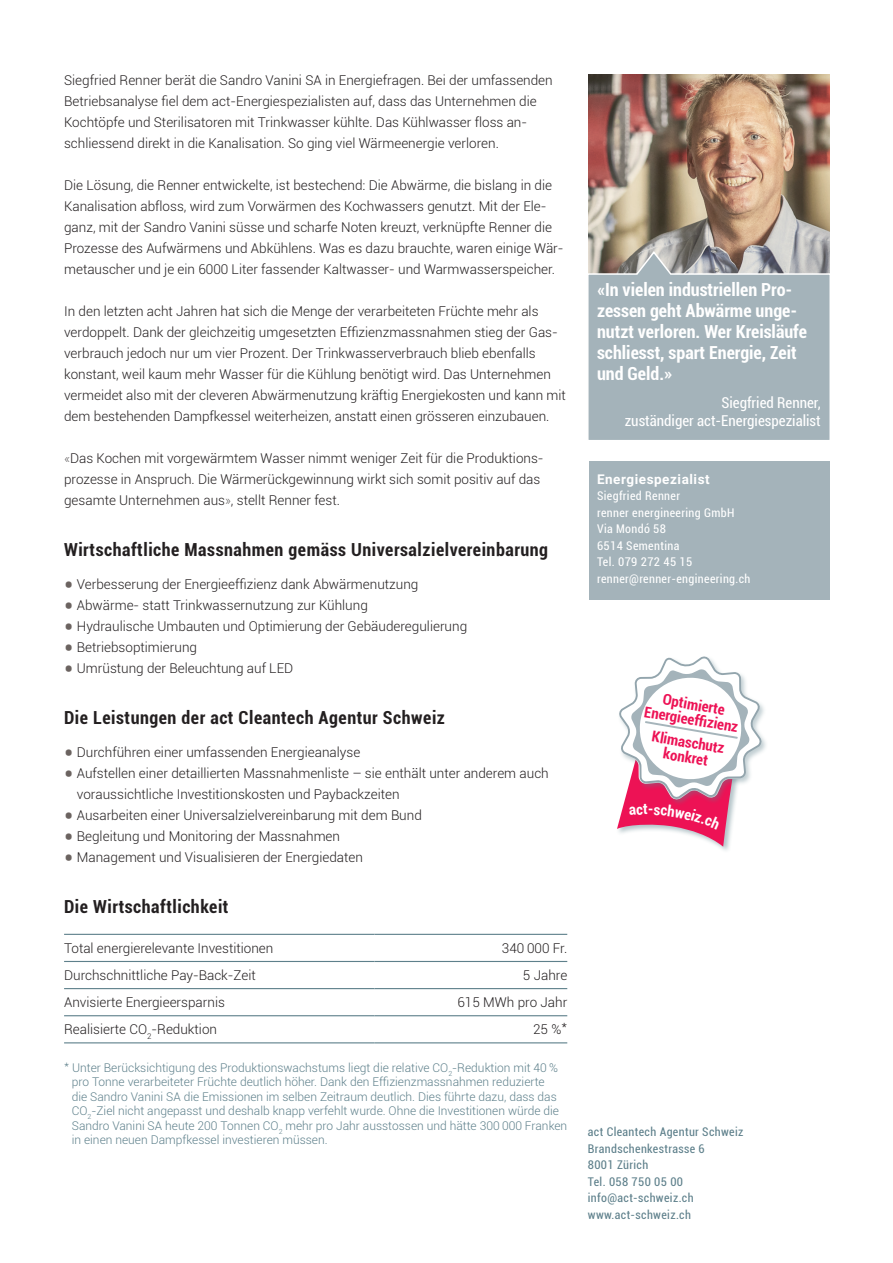
<style>
.page{position:relative;width:893px;height:1263px;background:#fff}
.page>*{position:absolute;margin:0;border:0;box-sizing:border-box;transform-origin:0 0}
.t1{font:700 condensed 18px "Roboto";letter-spacing:.03em;color:#231f20}
.t2{font:700 condensed 18px/21px "Roboto";color:#fff}
.t3{font:condensed 15px/18px "Roboto";color:#fff;text-align:right}
.t4{font:700 condensed 15px/15px "Roboto";color:#ed1255;text-align:center}
.t5{font:300 13.5px/21px "Roboto";color:#231f20}
.t6{font:700 13.5px "Roboto";letter-spacing:.04em;color:#fff}
.t7{font:300 12px/14.4px "Roboto";color:#5e808b}
.t8{font:condensed 12px/16.5px "Roboto";letter-spacing:.03em;color:#5e808b}
.t9{font:condensed 12px/16.5px "Roboto";letter-spacing:.03em;color:#fff}
.s1{font-weight:100}
.s2{font-weight:700;font-size:25.5px;color:#6b6360}
</style>
<div class="page">
<img style="left:589px;top:74px;width:240px;height:176px">
<div style="left:589px;top:461px;width:240px;height:138px;background:#a4b3ba"></div>
<svg style="left:588px;top:250px;width:242px;height:190px;background:#a6b2b8"></svg>
<hr style="left:64px;top:934px;width:310px;height:1px;background:#5e808b">
<hr style="left:374px;top:934px;width:193px;height:1px;background:#5e808b">
<hr style="left:64px;top:961px;width:310px;height:1px;background:#5e808b">
<hr style="left:374px;top:961px;width:193px;height:1px;background:#5e808b">
<hr style="left:64px;top:988px;width:310px;height:1px;background:#5e808b">
<hr style="left:374px;top:988px;width:193px;height:1px;background:#5e808b">
<hr style="left:64px;top:1015px;width:310px;height:1px;background:#5e808b">
<hr style="left:374px;top:1015px;width:193px;height:1px;background:#5e808b">
<hr style="left:64px;top:1042px;width:310px;height:1px;background:#5e808b">
<hr style="left:374px;top:1042px;width:193px;height:1px;background:#5e808b">
<svg style="left:617px;top:656px;width:149px;height:191px"></svg>
<p class="t5" style="left:64px;top:69px;width:490px">Siegfried Renner berät die Sandro Vanini SA in Energiefragen. Bei der umfassenden Betriebsanalyse fiel dem act-Energiespezialisten auf, dass das Unternehmen die Kochtöpfe und Sterilisatoren mit Trinkwasser kühlte. Das Kühlwasser floss an&shy;schliessend direkt in die Kanalisation. So ging viel Wärmeenergie verloren.</p>
<p class="t5" style="left:64px;top:174px;width:501px">Die Lösung, die Renner entwickelte, ist bestechend: Die Abwärme, die bislang in die Kanalisation abfloss, wird zum Vorwärmen des Kochwassers genutzt. Mit der Ele&shy;ganz, mit der Sandro Vanini süsse und scharfe Noten kreuzt, verknüpfte Renner die Prozesse des Aufwärmens und Abkühlens. Was es dazu brauchte, waren einige Wär&shy;metauscher und je ein 6000 Liter fassender Kaltwasser- und Warmwasserspeicher.</p>
<p class="t5" style="left:64px;top:300px;width:503px">In den letzten acht Jahren hat sich die Menge der verarbeiteten Früchte mehr als verdoppelt. Dank der gleichzeitig umgesetzten Effizienzmassnahmen stieg der Gas&shy;verbrauch jedoch nur um vier Prozent. Der Trinkwasserverbrauch blieb ebenfalls konstant, weil kaum mehr Wasser für die Kühlung benötigt wird. Das Unternehmen vermeidet also mit der cleveren Abwärmenutzung kräftig Energiekosten und kann mit dem bestehenden Dampfkessel weiterheizen, anstatt einen grösseren einzubauen.</p>
<p class="t5" style="left:64px;top:447px;width:479px;text-align:justify"><span class="s1">«</span>Das Kochen mit vorgewärmtem Wasser nimmt weniger Zeit für die Produktions&shy;prozesse in Anspruch. Die Wärmerückgewinnung wirkt sich somit positiv auf das gesamte Unternehmen aus<span class="s1">»</span>, stellt Renner fest.</p>
<h1 class="t1" style="left:64px;top:537px;width:486px">Wirtschaftliche Massnahmen gemäss Universalzielvereinbarung</h1>
<p class="t5" style="left:64px;top:573px;width:356px"><span class="s2">•</span> Verbesserung der Energieeffizienz dank Abwärmenutzung</p>
<p class="t5" style="left:64px;top:594px;width:305px"><span class="s2">•</span> Abwärme- statt Trinkwassernutzung zur Kühlung</p>
<p class="t5" style="left:64px;top:615px;width:405px"><span class="s2">•</span> Hydraulische Umbauten und Optimierung der Gebäuderegulierung</p>
<p class="t5" style="left:64px;top:636px;width:134px"><span class="s2">•</span> Betriebsoptimierung</p>
<p class="t5" style="left:64px;top:657px;width:231px"><span class="s2">•</span> Umrüstung der Beleuchtung auf LED</p>
<h1 class="t1" style="left:64px;top:705px;width:382px">Die Leistungen der act Cleantech Agentur Schweiz</h1>
<p class="t5" style="left:64px;top:741px;width:298px"><span class="s2">•</span> Durchführen einer umfassenden Energieanalyse</p>
<p class="t5" style="left:77px;top:762px;width:473px;text-indent:-13px"><span class="s2">•</span> Aufstellen einer detaillierten Massnahmenliste – sie enthält unter anderem auch voraussichtliche Investitionskosten und Paybackzeiten</p>
<p class="t5" style="left:64px;top:804px;width:359px"><span class="s2">•</span> Ausarbeiten einer Universalzielvereinbarung mit dem Bund</p>
<p class="t5" style="left:64px;top:825px;width:277px"><span class="s2">•</span> Begleitung und Monitoring der Massnahmen</p>
<p class="t5" style="left:64px;top:846px;width:300px"><span class="s2">•</span> Management und Visualisieren der Energiedaten</p>
<h1 class="t1" style="left:64px;top:894px;width:166px">Die Wirtschaftlichkeit</h1>
<p class="t5" style="left:64px;top:937px;width:211px">Total energierelevante Investitionen</p>
<p class="t5" style="left:502px;top:937px;width:67px">340 000 Fr.</p>
<p class="t5" style="left:64px;top:964px;width:193px">Durchschnittliche Pay-Back-Zeit</p>
<p class="t5" style="left:523px;top:964px;width:46px">5 Jahre</p>
<p class="t5" style="left:64px;top:991px;width:162px">Anvisierte Energieersparnis</p>
<p class="t5" style="left:457px;top:991px;width:111px">615 MWh pro Jahr</p>
<p class="t5" style="left:64px;top:1019px;width:154px">Realisierte CO<sub>2</sub>-Reduktion</p>
<p class="t5" style="left:533px;top:1019px;width:36px">25 %*</p>
<p class="t7" style="left:72px;top:1060px;width:497px;text-indent:-8px">* Unter Berücksichtigung des Produktionswachstums liegt die relative CO<sub>2</sub>-Reduktion mit 40 % pro Tonne verarbeiteter Früchte deutlich höher. Dank den Effizienzmassnahmen reduzierte<br>die Sandro Vanini SA die Emissionen im selben Zeitraum deutlich. Dies führte dazu, dass das CO<sub>2</sub>-Ziel nicht angepasst und deshalb knapp verfehlt wurde. Ohne die Investitionen würde die Sandro Vanini SA heute 200 Tonnen CO<sub>2</sub> mehr pro Jahr ausstossen und hätte 300 000 Franken in einen neuen Dampfkessel investieren müssen.</p>
<h1 class="t2" style="left:597px;top:279px;width:211px">«In vielen industriellen Pro&shy;zessen geht Abwärme unge&shy;nutzt verloren. Wer Kreisläufe schliesst, spart Energie, Zeit und Geld.»</h1>
<p class="t3" style="left:625px;top:393px;width:198px">Siegfried Renner,<br>zuständiger act-Energiespezialist</p>
<p class="t6" style="left:597px;top:470px;width:114px">Energiespezialist</p>
<p class="t9" style="left:597px;top:487px;width:155px">Siegfried Renner<br>renner energineering GmbH<br>Via Mondó 58<br>6514 Sementina<br>Tel. 079 272 45 15 renner@renner-engineering.ch</p>
<p class="t4" style="left:649px;top:688px;width:97px;rotate:10deg">Optimierte<br>Energieeffi zienz</p>
<p class="t4" style="left:653px;top:728px;width:75px;rotate:10deg">Klimaschutz konkret</p>
<p class="t8" style="left:588px;top:1123px;width:157px">act Cleantech Agentur Schweiz<br>Brandschenkestrasse 6<br>8001 Zürich<br>Tel. 058 750 05 00 info@act-schweiz.ch www.act-schweiz.ch</p>
</div>
